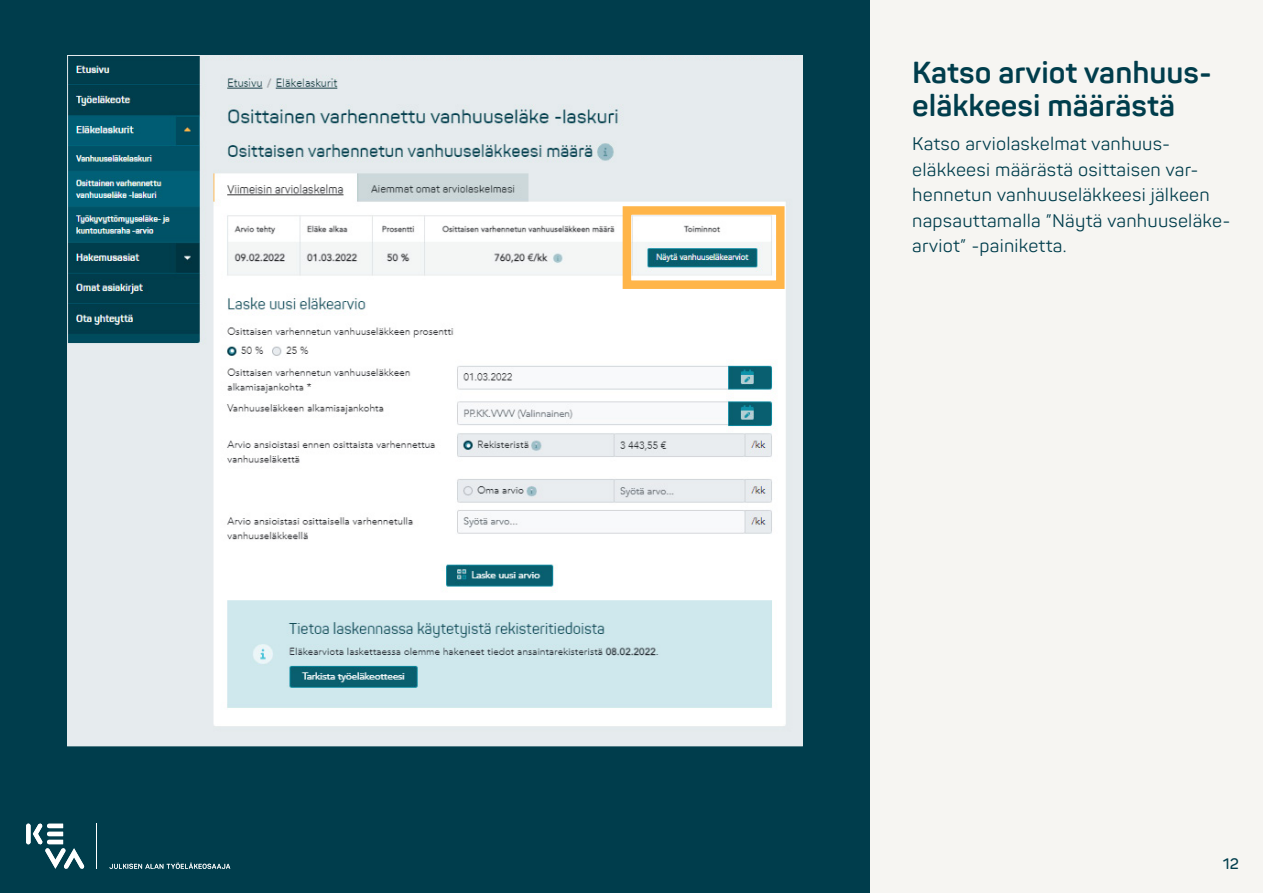
<style>
.page{position:relative;width:1263px;height:893px;background:#fff}
.page>*{position:absolute;margin:0;border:0;box-sizing:border-box;transform-origin:0 0}
.t1{font:700 30px/33px "Panton";color:#003d4c}
.Leipis{font:18px/25.5px "Panton";letter-spacing:.01em;color:#003d4c}
.t2{font:600 15px "Panton";color:#003d4c}
</style>
<div class="page">
<div style="left:848px;top:0;width:415px;height:893px;background:#f6f5f2"></div>
<div style="left:0;top:0;width:869px;height:893px;background:#003d4c"></div>
<img style="left:69px;top:57px;width:732px;height:687px">
<div style="left:623px;top:206px;width:161px;height:83px;border:9px solid #ffb549"></div>
<svg style="left:26px;top:823px;width:58px;height:46px"></svg>
<svg style="left:109px;top:863px;width:121px;height:6px"></svg>
<hr style="left:97px;top:824px;width:1px;height:45px;background:#fff">
<h2 class="t1" style="left:912px;top:56px;width:301px">Katso arviot vanhuus&shy;eläkkeesi määrästä</h2>
<p class="Leipis" style="left:912px;top:131px;width:317px">Katso arviolaskelmat vanhuus&shy;eläkkeesi määrästä osittaisen var&shy;hennetun vanhuuseläkkeesi jälkeen napsauttamalla ”Näytä vanhuuseläke&shy;arviot” -painiketta.</p>
<p class="t2" style="left:1223px;top:854px;width:18px">12</p>
</div>
